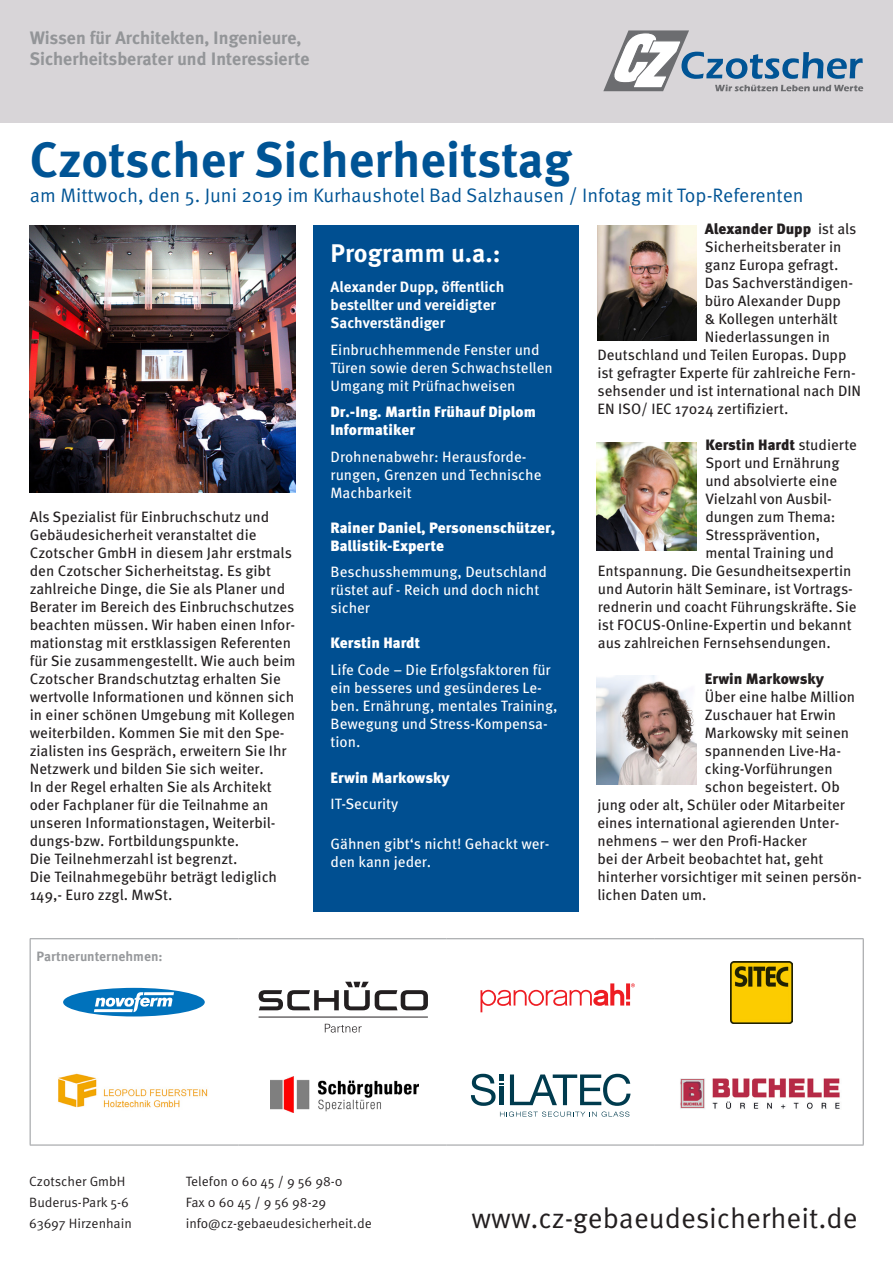
<style>
.page{position:relative;width:893px;height:1263px;background:#fff}
.page>*{position:absolute;margin:0;border:0;box-sizing:border-box;transform-origin:0 0}
.t1{font:700 49.5px "Meta Pro";color:#005495}
.t2{font:28.5px "Meta OT Norm";color:#231f20}
.t3{font:700 25.5px "Meta Pro";color:#fff}
.t4{font:19.5px "Meta OT Norm";color:#005495}
.t5{font:700 18px "Meta Plus";color:#939598}
.t6{font:15px/18px "Meta Pro";color:#231f20}
.pr_überschrift{font:15px/18px "Meta Pro";color:#fff}
.pr_standard{font:15px/18px "Meta Pro";color:#fff}
.pr_überschrift-2{font:900 15px/18px "Meta Pro";color:#fff}
.pr_überschrift-3{font:700 15px/18px "Meta Pro";color:#fff}
.t7{font:900 15px "Meta Pro";color:#231f20}
.t8{font:13.5px "Meta OT Norm";color:#231f20}
.t9{font:700 13.5px "Meta Pro";color:#97999c}
.s1{font-weight:400}
</style>
<div class="page">
<div style="left:0;top:0;width:893px;height:123px;background:#d8d5d8"></div>
<svg style="left:603px;top:30px;width:260px;height:61px"></svg>
<img style="left:30px;top:225px;width:266px;height:267px">
<div style="left:314px;top:225px;width:265px;height:687px;background:#004f91"></div>
<hr style="left:30px;top:938px;width:208px;height:1px;background:#95979a">
<hr style="left:30px;top:939px;width:1px;height:102px;background:#95979a">
<hr style="left:238px;top:938px;width:208px;height:1px;background:#95979a">
<hr style="left:446px;top:938px;width:209px;height:1px;background:#95979a">
<hr style="left:655px;top:938px;width:209px;height:1px;background:#95979a">
<hr style="left:863px;top:939px;width:1px;height:102px;background:#95979a">
<hr style="left:30px;top:1041px;width:1px;height:104px;background:#95979a">
<hr style="left:863px;top:1041px;width:1px;height:104px;background:#95979a">
<hr style="left:30px;top:1145px;width:208px;height:1px;background:#95979a">
<hr style="left:238px;top:1145px;width:208px;height:1px;background:#95979a">
<hr style="left:446px;top:1145px;width:209px;height:1px;background:#95979a">
<hr style="left:655px;top:1145px;width:209px;height:1px;background:#95979a">
<div style="left:63px;top:988px;width:142px;height:28px;background:#0072bc;border-radius:50%"></div>
<svg style="left:94px;top:992px;width:80px;height:20px"></svg>
<svg style="left:325px;top:1024px;width:37px;height:8px"></svg>
<hr style="left:259px;top:1017px;width:169px;height:1px;background:#231f20">
<svg style="left:259px;top:982px;width:169px;height:28px"></svg>
<svg style="left:480px;top:983px;width:155px;height:29px"></svg>
<img style="left:730px;top:962px;width:62px;height:62px">
<img style="left:58px;top:1073px;width:150px;height:35px">
<img style="left:270px;top:1077px;width:148px;height:35px">
<svg style="left:471px;top:1074px;width:159px;height:43px"></svg>
<img style="left:680px;top:1078px;width:160px;height:31px">
<img style="left:597px;top:226px;width:99px;height:114px">
<img style="left:597px;top:442px;width:100px;height:109px">
<img style="left:596px;top:675px;width:100px;height:109px">
<p class="t5" style="left:30px;top:27px;width:273px">Wissen für Architekten, Ingenieure,</p>
<p class="t5" style="left:30px;top:49px;width:281px">Sicherheitsberater und Interessierte</p>
<p class="t1" style="left:30px;top:121px;width:543px">Czotscher Sicherheitstag</p>
<p class="t4" style="left:30px;top:184px;width:775px">am Mittwoch, den 5. Juni 2019 im Kurhaushotel Bad Salzhausen / Infotag mit Top-Referenten</p>
<p class="t6" style="left:30px;top:507px;width:267px">Als Spezialist für Einbruchschutz und Gebäudesicherheit veranstaltet die Czotscher GmbH in diesem Jahr erstmals den Czotscher Sicherheitstag. Es gibt zahlreiche Dinge, die Sie als Planer und Berater im Bereich des Einbruchschutzes beachten müssen. Wir haben einen Infor&shy;mationstag mit erstklassigen Referenten für Sie zusammengestellt. Wie auch beim Czotscher Brandschutztag erhalten Sie wertvolle Informationen und können sich in einer schönen Umgebung mit Kollegen weiterbilden. Kommen Sie mit den Spe&shy;zialisten ins Gespräch, erweitern Sie Ihr Netzwerk und bilden Sie sich weiter.</p>
<p class="t6" style="left:30px;top:777px;width:247px">In der Regel erhalten Sie als Architekt oder Fachplaner für die Teilnahme an unseren Informationstagen, Weiterbil&shy;dungs-bzw. Fortbildungspunkte.</p>
<p class="t6" style="left:30px;top:849px;width:249px">Die Teilnehmerzahl ist begrenzt.<br>Die Teilnahmegebühr beträgt lediglich<br>149,- Euro zzgl. MwSt.</p>
<p class="t9" style="left:37px;top:945px;width:128px">Partnerunternehmen:</p>
<p class="t3" style="left:331px;top:233px;width:171px">Programm u.a.:</p>
<p class="pr_überschrift-3" style="left:331px;top:277px;width:175px">Alexander Dupp, öffentlich bestellter und vereidigter<br>Sachverständiger</p>
<p class="pr_überschrift" style="left:331px;top:340px;width:224px">Einbruchhemmende Fenster und<br>Türen sowie deren Schwachstellen<br>Umgang mit Prüfnachweisen</p>
<p class="pr_überschrift-2" style="left:331px;top:402px;width:207px">Dr.-Ing. Martin Frühauf Diplom<br>Informatiker</p>
<p class="pr_standard" style="left:331px;top:447px;width:212px">Drohnenabwehr: Herausforde&shy;rungen, Grenzen und Technische<br>Machbarkeit</p>
<p class="pr_überschrift-2" style="left:331px;top:518px;width:226px">Rainer Daniel, Personenschützer,<br>Ballistik-Experte</p>
<p class="pr_standard" style="left:331px;top:562px;width:218px">Beschusshemmung, Deutschland rüstet auf - Reich und doch nicht sicher</p>
<p class="pr_überschrift-2" style="left:331px;top:633px;width:91px">Kerstin Hardt</p>
<p class="pr_überschrift" style="left:331px;top:660px;width:229px">Life Code – Die Erfolgsfaktoren für ein besseres und gesünderes Le&shy;ben. Ernährung, mentales Training,<br>Bewegung und Stress-Kompensa&shy;tion.</p>
<p class="pr_überschrift-2" style="left:331px;top:768px;width:121px">Erwin Markowsky</p>
<p class="pr_standard" style="left:331px;top:794px;width:69px">IT-Security</p>
<p class="pr_standard" style="left:331px;top:833px;width:220px">Gähnen gibt‘s nicht! Gehackt wer&shy;den kann jeder.</p>
<p class="t7" style="left:705px;top:217px;width:153px">Alexander Dupp <span class="s1">ist als</span></p>
<p class="t6" style="left:705px;top:237px;width:138px">Sicherheitsberater in</p>
<p class="t6" style="left:705px;top:255px;width:135px">ganz Europa gefragt.</p>
<p class="t6" style="left:705px;top:273px;width:150px">Das Sachverständigen-</p>
<p class="t6" style="left:705px;top:291px;width:138px">büro Alexander Dupp</p>
<p class="t6" style="left:705px;top:309px;width:134px">&amp; Kollegen unterhält</p>
<p class="t6" style="left:705px;top:327px;width:127px">Niederlassungen in</p>
<p class="t6" style="left:597px;top:345px;width:251px">Deutschland und Teilen Europas. Dupp</p>
<p class="t6" style="left:597px;top:363px;width:260px">ist gefragter Experte für zahlreiche Fern-</p>
<p class="t6" style="left:597px;top:381px;width:265px">sehsender und ist international nach DIN</p>
<p class="t6" style="left:597px;top:399px;width:193px">EN ISO/ IEC 17024 zertifiziert.</p>
<p class="t7" style="left:705px;top:433px;width:153px">Kerstin Hardt <span class="s1">studierte</span></p>
<p class="t6" style="left:705px;top:453px;width:136px">Sport und Ernährung</p>
<p class="t6" style="left:705px;top:471px;width:133px">und absolvierte eine</p>
<p class="t6" style="left:705px;top:489px;width:128px">Vielzahl von Ausbil-</p>
<p class="t6" style="left:705px;top:507px;width:132px">dungen zum Thema:</p>
<p class="t6" style="left:705px;top:525px;width:116px">Stressprävention,</p>
<p class="t6" style="left:705px;top:543px;width:130px">mental Training und</p>
<p class="t6" style="left:598px;top:561px;width:255px">Entspannung. Die Gesundheitsexpertin</p>
<p class="t6" style="left:598px;top:579px;width:257px">und Autorin hält Seminare, ist Vortrags-</p>
<p class="t6" style="left:598px;top:597px;width:260px">rednerin und coacht Führungskräfte. Sie</p>
<p class="t6" style="left:598px;top:615px;width:255px">ist FOCUS-Online-Expertin und bekannt</p>
<p class="t6" style="left:598px;top:633px;width:234px">aus zahlreichen Fernsehsendungen.</p>
<p class="t7" style="left:705px;top:667px;width:121px">Erwin Markowsky</p>
<p class="t6" style="left:705px;top:687px;width:152px">Über eine halbe Million</p>
<p class="t6" style="left:705px;top:705px;width:133px">Zuschauer hat Erwin</p>
<p class="t6" style="left:705px;top:723px;width:146px">Markowsky mit seinen</p>
<p class="t6" style="left:705px;top:741px;width:138px">spannenden Live-Ha-</p>
<p class="t6" style="left:705px;top:759px;width:129px">cking-Vorführungen</p>
<p class="t6" style="left:705px;top:777px;width:137px">schon begeistert. Ob</p>
<p class="t6" style="left:597px;top:795px;width:249px">jung oder alt, Schüler oder Mitarbeiter</p>
<p class="t6" style="left:597px;top:813px;width:244px">eines international agierenden Unter&shy;nehmens – wer den Profi-Hacker</p>
<p class="t6" style="left:597px;top:849px;width:266px">bei der Arbeit beobachtet hat, geht hinterher vorsichtiger mit seinen persön&shy;lichen Daten um.</p>
<p class="t8" style="left:29px;top:1173px;width:98px">Czotscher GmbH</p>
<p class="t8" style="left:29px;top:1194px;width:101px">Buderus-Park 5-6</p>
<p class="t8" style="left:29px;top:1215px;width:104px">63697 Hirzenhain</p>
<p class="t8" style="left:186px;top:1173px;width:159px">Telefon 0 60 45 / 9 56 98-0</p>
<p class="t8" style="left:186px;top:1194px;width:142px">Fax 0 60 45 / 9 56 98-29</p>
<p class="t8" style="left:186px;top:1215px;width:188px">info@cz-gebaeudesicherheit.de</p>
<p class="t2" style="left:471px;top:1201px;width:388px">www.cz-gebaeudesicherheit.de</p>
</div>
